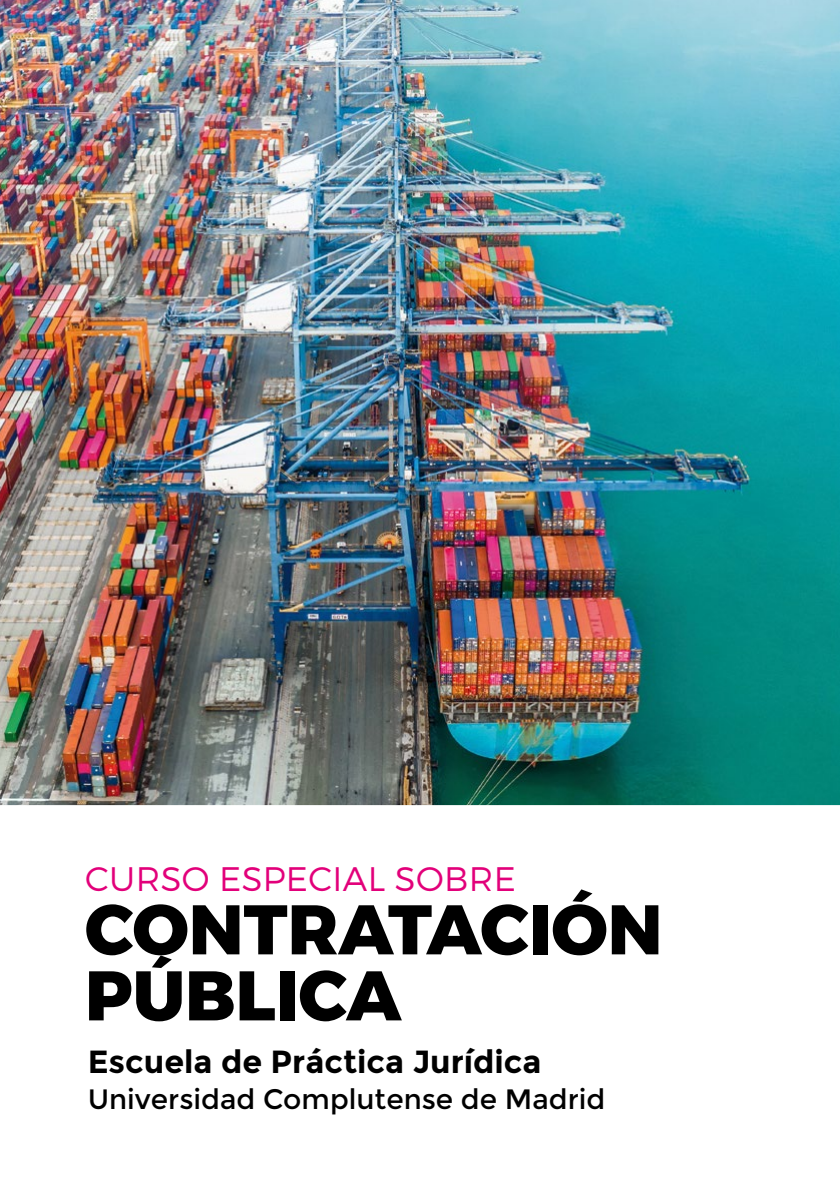
<style>
.page{position:relative;width:840px;height:1191px;background:#fff}
.page>*{position:absolute;margin:0;border:0;box-sizing:border-box;transform-origin:0 0}
.t1{font:800 70px/66px "Montserrat";color:#000}
.t2{font:300 34px "Montserrat";letter-spacing:.01em;color:#e2007a}
.t3{font:700 32px "Montserrat";color:#000}
.t4{font:28px "Montserrat";color:#000}
</style>
<div class="page">
<img style="left:0;top:0;width:839px;height:805px">
<p class="t2" style="left:85px;top:858px;width:432px">CURSO ESPECIAL SOBRE</p>
<h1 class="t1" style="left:85px;top:897px;width:578px">CONTRATACIÓN<br>PÚBLICA</h1>
<p class="t3" style="left:88px;top:1043px;width:455px">Escuela de Práctica Jurídica</p>
<p class="t4" style="left:88px;top:1083px;width:518px">Universidad Complutense de Madrid</p>
</div>
